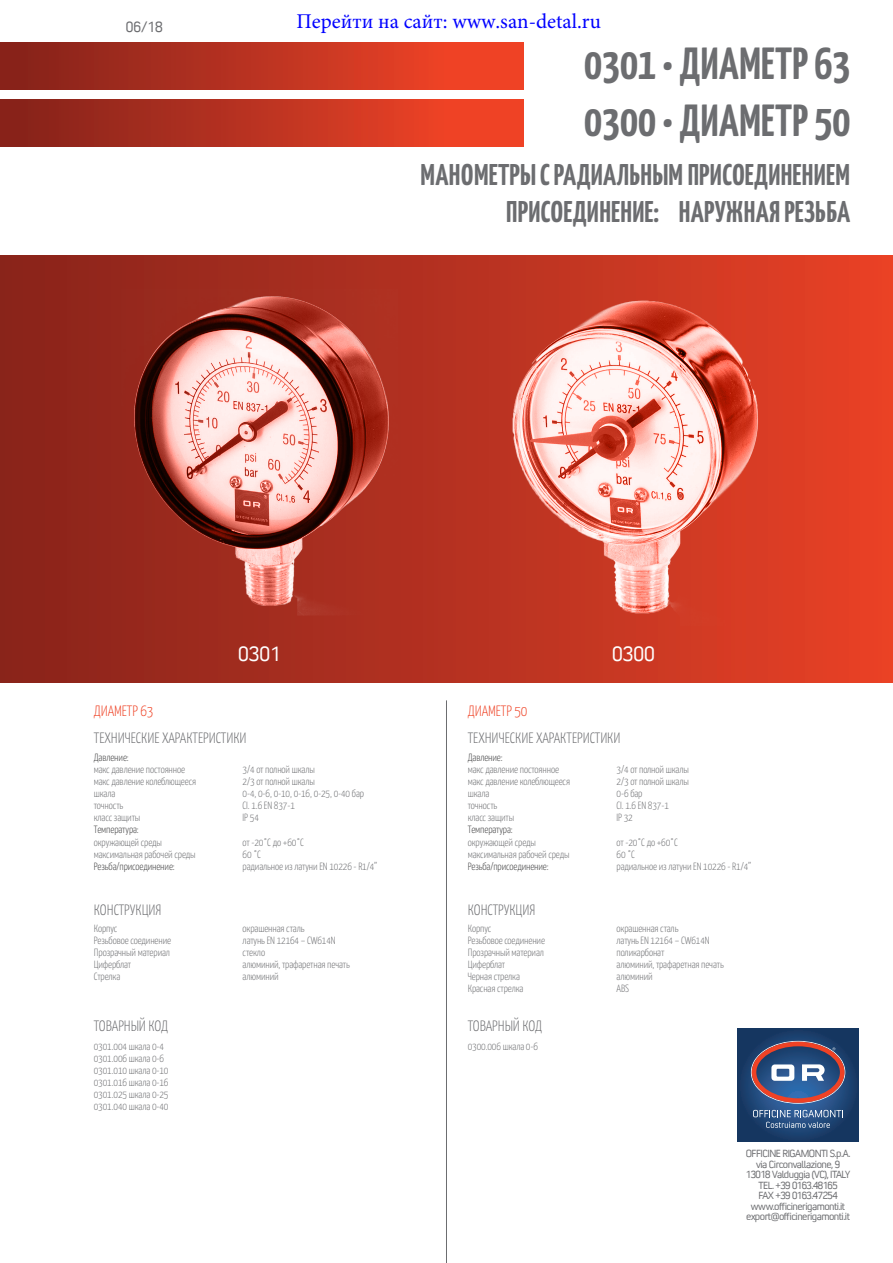
<style>
.page{position:relative;width:893px;height:1263px;background:#fff}
.page>*{position:absolute;margin:0;border:0;box-sizing:border-box;transform-origin:0 0}
.t1{font:700 45px/57.3px "Yanone Kaffeesatz";color:#6c6d70}
.t2{font:700 30px/37px "Yanone Kaffeesatz";color:#6c6d70;text-align:right}
.t3{font:21px "Minion Pro";color:#00f}
.t4{font:21px "Convection";color:#fff}
.t5{font:300 15px "Yanone Kaffeesatz";color:#6c6d70}
.t6{font:300 15px "Yanone Kaffeesatz";letter-spacing:-.01em;color:#ef4225}
.t7{font:15px "Convection";color:#6c6d70}
.t8{font:300 10.5px/12px "Yanone Kaffeesatz";letter-spacing:-.01em;color:#6c6d70}
.t9{font:10.5px/10.5px "Convection";letter-spacing:-.05em;color:#6c6d70;text-align:center}
.t10{font:300 10.5px "Yanone Kaffeesatz";letter-spacing:-.01em;color:#3e3e3f}
</style>
<div class="page">
<div style="left:0;top:255px;width:893px;height:427px;background:linear-gradient(to right,#87231b,#e74126)"></div>
<div style="left:0;top:43px;width:523px;height:46px;background:linear-gradient(to right,#82221a,#fa4627)"></div>
<div style="left:0;top:100px;width:523px;height:47px;background:linear-gradient(to right,#82221a,#fa4627)"></div>
<svg style="left:738px;top:1028px;width:120px;height:114px;background:#193c68"></svg>
<svg style="left:751px;top:1041px;width:94px;height:63px;background:#616080"></svg>
<svg style="left:753px;top:1110px;width:90px;height:18px;background:#4e6e96"></svg>
<hr style="left:446px;top:700px;width:1px;height:563px;background:#6c6d70">
<img style="left:121px;top:290px;width:277px;height:325px">
<img style="left:495px;top:290px;width:276px;height:336px">
<h3 class="t7" style="left:126px;top:17px;width:38px">06/18</h3>
<h3 class="t3" style="left:297px;top:7px;width:306px">Перейти на сайт: www.san-detal.ru</h3>
<h1 class="t1" style="left:584px;top:35px;width:268px">0301 • ДИАМЕТР 63<br>0300 • ДИАМЕТР 50</h1>
<h2 class="t2" style="left:420px;top:156px;width:431px">МАНОМЕТРЫ С РАДИАЛЬНЫМ ПРИСОЕДИНЕНИЕМ<br>ПРИСОЕДИНЕНИЕ: НАРУЖНАЯ РЕЗЬБА</h2>
<h3 class="t4" style="left:238px;top:641px;width:44px">0301</h3>
<h3 class="t4" style="left:612px;top:641px;width:44px">0300</h3>
<h3 class="t6" style="left:94px;top:702px;width:61px">ДИАМЕТР 63</h3>
<h3 class="t6" style="left:468px;top:702px;width:61px">ДИАМЕТР 50</h3>
<h3 class="t5" style="left:94px;top:729px;width:154px">ТЕХНИЧЕСКИЕ ХАРАКТЕРИСТИКИ</h3>
<p class="t10" style="left:94px;top:751px;width:36px">Давление:</p>
<p class="t8" style="left:94px;top:764px;width:93px">макс давление постоянное</p>
<p class="t8" style="left:243px;top:764px;width:74px">3/4 от полной шкалы</p>
<p class="t8" style="left:94px;top:776px;width:104px">макс давление колеблющееся</p>
<p class="t8" style="left:243px;top:776px;width:74px">2/3 от полной шкалы</p>
<p class="t8" style="left:94px;top:788px;width:23px">шкала</p>
<p class="t8" style="left:243px;top:788px;width:123px">0-4, 0-6, 0-10, 0-16, 0-25, 0-40 бар</p>
<p class="t8" style="left:94px;top:800px;width:31px">точность</p>
<p class="t8" style="left:243px;top:800px;width:54px">CI. 1.6 EN 837-1</p>
<p class="t8" style="left:94px;top:812px;width:48px">класс защиты</p>
<p class="t8" style="left:243px;top:812px;width:18px">IP 54</p>
<p class="t10" style="left:94px;top:823px;width:47px">Температура:</p>
<p class="t8" style="left:94px;top:836px;width:70px">окружающей среды</p>
<p class="t8" style="left:243px;top:836px;width:63px">от -20°C до +60°C</p>
<p class="t8" style="left:94px;top:848px;width:103px">максимальная рабочей среды</p>
<p class="t8" style="left:243px;top:848px;width:20px">60 °C</p>
<p class="t10" style="left:94px;top:859px;width:82px">Резьба/присоединение:</p>
<p class="t8" style="left:243px;top:860px;width:136px">радиальное из латуни EN 10226 - R1/4”</p>
<h3 class="t5" style="left:94px;top:900px;width:69px">КОНСТРУКЦИЯ</h3>
<p class="t8" style="left:94px;top:922px;width:25px">Корпус</p>
<p class="t8" style="left:243px;top:922px;width:63px">окрашенная сталь</p>
<p class="t8" style="left:94px;top:934px;width:79px">Резьбовое соединение</p>
<p class="t8" style="left:243px;top:934px;width:95px">латунь EN 12164 – CW614N</p>
<p class="t8" style="left:94px;top:946px;width:78px">Прозрачный материал</p>
<p class="t8" style="left:243px;top:946px;width:24px">стекло</p>
<p class="t8" style="left:94px;top:958px;width:39px">Циферблат</p>
<p class="t8" style="left:243px;top:958px;width:109px">алюминий, трафаретная печать</p>
<p class="t8" style="left:94px;top:970px;width:28px">Стрелка</p>
<p class="t8" style="left:243px;top:970px;width:38px">алюминий</p>
<h3 class="t5" style="left:94px;top:1017px;width:76px">ТОВАРНЫЙ КОД</h3>
<p class="t8" style="left:94px;top:1041px;width:76px">0301.004 шкала 0-4<br>0301.006 шкала 0-6<br>0301.010 шкала 0-10<br>0301.016 шкала 0-16<br>0301.025 шкала 0-25<br>0301.040 шкала 0-40</p>
<h3 class="t5" style="left:468px;top:729px;width:154px">ТЕХНИЧЕСКИЕ ХАРАКТЕРИСТИКИ</h3>
<p class="t10" style="left:468px;top:751px;width:36px">Давление:</p>
<p class="t8" style="left:468px;top:764px;width:93px">макс давление постоянное</p>
<p class="t8" style="left:617px;top:764px;width:74px">3/4 от полной шкалы</p>
<p class="t8" style="left:468px;top:776px;width:104px">макс давление колеблющееся</p>
<p class="t8" style="left:617px;top:776px;width:74px">2/3 от полной шкалы</p>
<p class="t8" style="left:468px;top:788px;width:23px">шкала</p>
<p class="t8" style="left:617px;top:788px;width:27px">0-6 бар</p>
<p class="t8" style="left:468px;top:800px;width:31px">точность</p>
<p class="t8" style="left:617px;top:800px;width:54px">CI. 1.6 EN 837-1</p>
<p class="t8" style="left:468px;top:812px;width:48px">класс защиты</p>
<p class="t8" style="left:617px;top:812px;width:18px">IP 32</p>
<p class="t10" style="left:468px;top:823px;width:47px">Температура:</p>
<p class="t8" style="left:468px;top:836px;width:70px">окружающей среды</p>
<p class="t8" style="left:617px;top:836px;width:63px">от -20°C до +60°C</p>
<p class="t8" style="left:468px;top:848px;width:103px">максимальная рабочей среды</p>
<p class="t8" style="left:617px;top:848px;width:20px">60 °C</p>
<p class="t10" style="left:468px;top:859px;width:82px">Резьба/присоединение:</p>
<p class="t8" style="left:617px;top:860px;width:136px">радиальное из латуни EN 10226 - R1/4”</p>
<h3 class="t5" style="left:468px;top:900px;width:69px">КОНСТРУКЦИЯ</h3>
<p class="t8" style="left:468px;top:922px;width:25px">Корпус</p>
<p class="t8" style="left:617px;top:922px;width:63px">окрашенная сталь</p>
<p class="t8" style="left:468px;top:934px;width:79px">Резьбовое соединение</p>
<p class="t8" style="left:617px;top:934px;width:95px">латунь EN 12164 – CW614N</p>
<p class="t8" style="left:468px;top:946px;width:78px">Прозрачный материал</p>
<p class="t8" style="left:617px;top:946px;width:49px">поликарбонат</p>
<p class="t8" style="left:468px;top:958px;width:39px">Циферблат</p>
<p class="t8" style="left:617px;top:958px;width:109px">алюминий, трафаретная печать</p>
<p class="t8" style="left:468px;top:970px;width:54px">Черная стрелка</p>
<p class="t8" style="left:617px;top:970px;width:38px">алюминий</p>
<p class="t8" style="left:468px;top:982px;width:57px">Красная стрелка</p>
<p class="t8" style="left:617px;top:982px;width:14px">ABS</p>
<h3 class="t5" style="left:468px;top:1017px;width:76px">ТОВАРНЫЙ КОД</h3>
<p class="t8" style="left:468px;top:1041px;width:72px">0300.006 шкала 0-6</p>
<p class="t9" style="left:746px;top:1148px;width:106px">OFFICINE RIGAMONTI S.p.A. via Circonvallazione, 9<br>13018 Valduggia (VC), ITALY<br>TEL. +39 0163.48165<br>FAX +39 0163.47254 www.officinerigamonti.it export@officinerigamonti.it</p>
</div>
